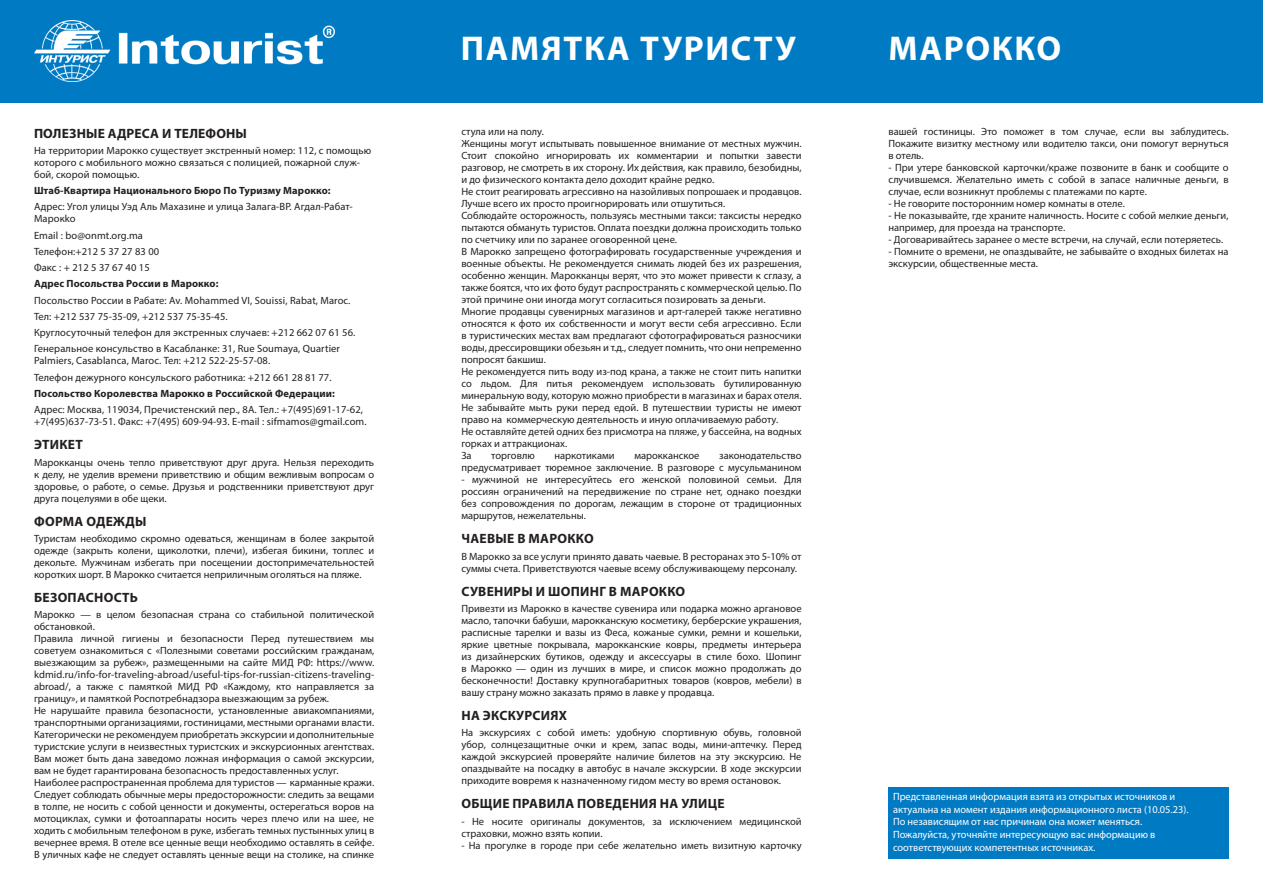
<style>
.page{position:relative;width:1263px;height:893px;background:#fff}
.page>*{position:absolute;margin:0;border:0;box-sizing:border-box;transform-origin:0 0}
.t1{font:700 34.5px "Myriad Pro";letter-spacing:.05em;color:#fff}
._3{font:700 13.5px "Myriad Pro";letter-spacing:.02em;color:#231f20}
._3-2{font:10.5px/12px "Myriad Pro";color:#231f20;text-align:justify}
._3-3{font:10.5px/12.6px "Myriad Pro";color:#fff}
.t2{font:700 10.5px "Myriad Pro";letter-spacing:.01em;color:#231f20}
</style>
<div class="page">
<div style="left:0;top:0;width:1263px;height:102px;background:#007bc3"></div>
<img style="left:34px;top:21px;width:300px;height:60px">
<div style="left:889px;top:787px;width:340px;height:72px;background:#007bc3"></div>
<p class="_3" style="left:34px;top:124px;width:215px">ПОЛЕЗНЫЕ АДРЕСА И ТЕЛЕФОНЫ</p>
<p class="_3-2" style="left:34px;top:144px;width:339px;text-align:left">На территории Марокко существует экстренный номер: 112, с помощью которого с мобильного можно связаться с полицией, пожарной служ&shy;бой, скорой помощью.</p>
<p class="t2" style="left:34px;top:184px;width:298px">Штаб-Квартира Национального Бюро По Туризму Марокко:</p>
<p class="_3-2" style="left:34px;top:201px;width:320px">Адрес: Угол улицы Уэд Аль Махазине и улица Залага-ВР. Агдал-Рабат-<br>Марокko</p>
<p class="_3-2" style="left:34px;top:229px;width:110px">Email : bo@onmt.org.ma</p>
<p class="_3-2" style="left:34px;top:245px;width:127px">Телефон:+212 5 37 27 83 00</p>
<p class="_3-2" style="left:34px;top:262px;width:117px">Факс : + 212 5 37 67 40 15</p>
<p class="t2" style="left:34px;top:277px;width:186px">Адрес Посольства России в Марокко:</p>
<p class="_3-2" style="left:34px;top:294px;width:318px">Посольство России в Рабате: Av. Mohammed VI, Souissi, Rabat, Maroc.</p>
<p class="_3-2" style="left:34px;top:310px;width:195px">Тел: +212 537 75-35-09, +212 537 75-35-45.</p>
<p class="_3-2" style="left:34px;top:327px;width:323px">Круглосуточный телефон для экстренных случаев: +212 662 07 61 56.</p>
<p class="_3-2" style="left:34px;top:343px;width:307px">Генеральное консульство в Касабланке: 31, Rue Soumaya, Quartier<br>Palmiers, Casablanca, Maroc. Тел: +212 522-25-57-08.</p>
<p class="_3-2" style="left:34px;top:371px;width:299px">Телефон дежурного консульского работника: +212 661 28 81 77.</p>
<p class="t2" style="left:34px;top:387px;width:302px">Посольство Королевства Марокко в Российской Федерации:</p>
<p class="_3-2" style="left:34px;top:404px;width:334px">Адрес: Москва, 119034, Пречистенский пер., 8А. Тел.: +7(495)691-17-62, +7(495)637-73-51. Факс: +7(495) 609-94-93. E-mail : sifmamos@gmail.com.</p>
<p class="_3" style="left:34px;top:436px;width:50px">ЭТИКЕТ</p>
<p class="_3-2" style="left:34px;top:456px;width:342px">Марокканцы очень тепло приветствуют друг друга. Нельзя переходить к делу, не уделив времени приветствию и общим вежливым вопросам о здоровье, о работе, о семье. Друзья и родственники приветствуют друг друга поцелуями в обе щеки.</p>
<p class="_3" style="left:34px;top:512px;width:114px">ФОРМА ОДЕЖДЫ</p>
<p class="_3-2" style="left:34px;top:532px;width:342px">Туристам необходимо скромно одеваться, женщинам в более закрытой одежде (закрыть колени, щиколотки, плечи), избегая бикини, топлес и декольте. Мужчинам избегать при посещении достопримечательностей коротких шорт. В Марокко считается неприличным оголяться на пляже.</p>
<p class="_3" style="left:34px;top:588px;width:105px">БЕЗОПАСНОСТЬ</p>
<p class="_3-2" style="left:34px;top:608px;width:342px">Марокко — в целом безопасная страна со стабильной политической обстановкой.</p>
<p class="_3-2" style="left:34px;top:632px;width:342px">Правила личной гигиены и безопасности Перед путешествием мы советуем ознакомиться с «Полезными советами российским гражданам, выезжающим за рубеж», размещенными на сайте МИД РФ: https://www. kdmid.ru/info-for-traveling-abroad/useful-tips-for-russian-citizens-traveling&shy;abroad/, а также с памяткой МИД РФ «Каждому, кто направляется за границу», и памяткой Роспотребнадзора выезжающим за рубеж.</p>
<p class="_3-2" style="left:34px;top:704px;width:342px">Не нарушайте правила безопасности, установленные авиакомпаниями, транспортными организациями, гостиницами, местными органами власти.<br>Категорически не рекомендуем приобретать экскурсии и дополнительные туристские услуги в неизвестных туристских и экскурсионных агентствах.<br>Вам может быть дана заведомо ложная информация о самой экскурсии, вам не будет гарантирована безопасность предоставленных услуг.</p>
<p class="_3-2" style="left:34px;top:776px;width:342px">Наиболее распространенная проблема для туристов — карманные кражи.<br>Следует соблюдать обычные меры предосторожности: следить за вещами в толпе, не носить с собой ценности и документы, остерегаться воров на мотоциклах, сумки и фотоаппараты носить через плечо или на шее, не ходить с мобильным телефоном в руке, избегать темных пустынных улиц в вечернее время. В отеле все ценные вещи необходимо оставлять в сейфе.<br>В уличных кафе не следует оставлять ценные вещи на столике, на спинке</p>
<h1 class="t1" style="left:461px;top:26px;width:336px">ПАМЯТКА ТУРИСТУ</h1>
<p class="_3-2" style="left:461px;top:126px;width:84px">стула или на полу.</p>
<p class="_3-2" style="left:461px;top:138px;width:342px">Женщины могут испытывать повышенное внимание от местных мужчин.<br>Стоит спокойно игнорировать их комментарии и попытки завести разговор, не смотреть в их сторону. Их действия, как правило, безобидны, и до физического контакта дело доходит крайне редко.</p>
<p class="_3-2" style="left:461px;top:186px;width:342px">Не стоит реагировать агрессивно на назойливых попрошаек и продавцов.<br>Лучше всего их просто проигнорировать или отшутиться.</p>
<p class="_3-2" style="left:461px;top:210px;width:342px">Соблюдайте осторожность, пользуясь местными такси: таксисты нередко пытаются обмануть туристов. Оплата поездки должна происходить только по счетчику или по заранее оговоренной цене.</p>
<p class="_3-2" style="left:461px;top:246px;width:342px">В Марокко запрещено фотографировать государственные учреждения и военные объекты. Не рекомендуется снимать людей без их разрешения, особенно женщин. Марокканцы верят, что это может привести к сглазу, а также боятся, что их фото будут распространять с коммерческой целью. По этой причине они иногда могут согласиться позировать за деньги.</p>
<p class="_3-2" style="left:461px;top:306px;width:342px">Многие продавцы сувенирных магазинов и арт-галерей также негативно относятся к фото их собственности и могут вести себя агрессивно. Если в туристических местах вам предлагают сфотографироваться разносчики воды, дрессировщики обезьян и т.д., следует помнить, что они непременно попросят бакшиш.</p>
<p class="_3-2" style="left:461px;top:366px;width:342px">Не рекомендуется пить воду из-под крана, а также не стоит пить напитки со льдом. Для питья рекомендуем использовать бутилированную минеральную воду, которую можно приобрести в магазинах и барах отеля.<br>Не забывайте мыть руки перед едой. В путешествии туристы не имеют право на коммерческую деятельность и иную оплачиваемую работу.</p>
<p class="_3-2" style="left:461px;top:426px;width:342px">Не оставляйте детей одних без присмотра на пляже, у бассейна, на водных горках и аттракционах.</p>
<p class="_3-2" style="left:461px;top:450px;width:12px">За</p>
<p class="_3-2" style="left:491px;top:450px;width:45px">торговлю</p>
<p class="_3-2" style="left:554px;top:450px;width:62px">наркотиками</p>
<p class="_3-2" style="left:634px;top:450px;width:67px">марокканское</p>
<p class="_3-2" style="left:461px;top:450px;width:342px;text-align:right">законодательство<br>предусматривает тюремное заключение. В разговоре с мусульманином</p>
<p class="_3-2" style="left:461px;top:474px;width:342px">- мужчиной не интересуйтесь его женской половиной семьи. Для россиян ограничений на передвижение по стране нет, однако поездки без сопровождения по дорогам, лежащим в стороне от традиционных маршрутов, нежелательны.</p>
<p class="_3" style="left:461px;top:530px;width:134px">ЧАЕВЫЕ В МАРОККО</p>
<p class="_3-2" style="left:461px;top:550px;width:342px">В Марокко за все услуги принято давать чаевые. В ресторанах это 5-10% от суммы счета. Приветствуются чаевые всему обслуживающему персоналу.</p>
<p class="_3" style="left:461px;top:582px;width:225px">СУВЕНИРЫ И ШОПИНГ В МАРОККО</p>
<p class="_3-2" style="left:461px;top:602px;width:342px">Привезти из Марокко в качестве сувенира или подарка можно аргановое масло, тапочки бабуши, марокканскую косметику, берберские украшения, расписные тарелки и вазы из Феса, кожаные сумки, ремни и кошельки, яркие цветные покрывала, марокканские ковры, предметы интерьера из дизайнерских бутиков, одежду и аксессуары в стиле бохо. Шопинг в Марокко — один из лучших в мире, и список можно продолжать до бесконечности! Доставку крупногабаритных товаров (ковров, мебели) в вашу страну можно заказать прямо в лавке у продавца.</p>
<p class="_3" style="left:461px;top:707px;width:107px">НА ЭКСКУРСИЯХ</p>
<p class="_3-2" style="left:461px;top:727px;width:342px">На экскурсиях с собой иметь: удобную спортивную обувь, головной убор, солнцезащитные очки и крем, запас воды, мини-аптечку. Перед каждой экскурсией проверяйте наличие билетов на эту экскурсию. Не опаздывайте на посадку в автобус в начале экскурсии. В ходе экскурсии приходите вовремя к назначенному гидом месту во время остановок.</p>
<p class="_3" style="left:461px;top:795px;width:265px">ОБЩИЕ ПРАВИЛА ПОВЕДЕНИЯ НА УЛИЦЕ</p>
<p class="_3-2" style="left:461px;top:815px;width:342px">- Не носите оригиналы документов, за исключением медицинской страховки, можно взять копии.</p>
<p class="_3-2" style="left:461px;top:839px;width:342px">- На прогулке в городе при себе желательно иметь визитную карточку</p>
<p class="t1" style="left:888px;top:26px;width:174px">МАРОККО</p>
<p class="_3-2" style="left:888px;top:126px;width:342px">вашей гостиницы. Это поможет в том случае, если вы заблудитесь.<br>Покажите визитку местному или водителю такси, они помогут вернуться в отель.</p>
<p class="_3-2" style="left:888px;top:162px;width:342px">- При утере банковской карточки/краже позвоните в банк и сообщите о случившемся. Желательно иметь с собой в запасе наличные деньги, в случае, если возникнут проблемы с платежами по карте.</p>
<p class="_3-2" style="left:888px;top:198px;width:238px">- Не говорите посторонним номер комнаты в отеле.</p>
<p class="_3-2" style="left:888px;top:210px;width:342px">- Не показывайте, где храните наличность. Носите с собой мелкие деньги, например, для проезда на транспорте.</p>
<p class="_3-2" style="left:888px;top:234px;width:336px">- Договаривайтесь заранее о месте встречи, на случай, если потеряетесь.</p>
<p class="_3-2" style="left:888px;top:246px;width:342px">- Помните о времени, не опаздывайте, не забывайте о входных билетах на экскурсии, общественные места.</p>
<p class="_3-3" style="left:893px;top:790px;width:297px">Представленная информация взята из открытых источников и актуальна на момент издания информационного листа (10.05.23).<br>По независящим от нас причинам она может меняться.<br>Пожалуйста, уточняйте интересующую вас информацию в соответствующих компетентных источниках.</p>
</div>
